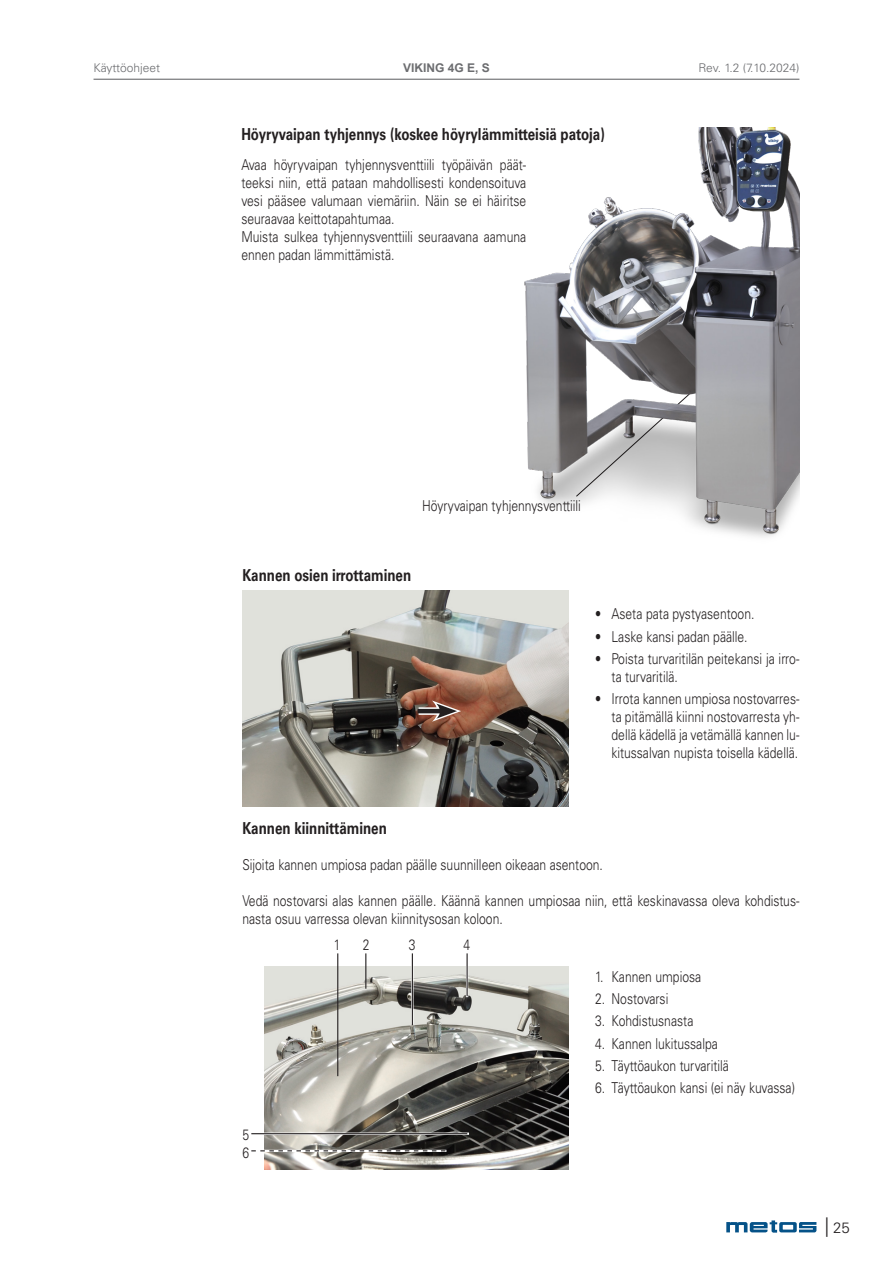
<style>
.page{position:relative;width:893px;height:1263px;background:#fff}
.page>*{position:absolute;margin:0;border:0;box-sizing:border-box;transform-origin:0 0}
.Body_11{font:700 16.5px "Univers LT Std";color:#231f20;scale:.81 1}
.Body_12{font:700 16.5px "Univers LT Std";color:#231f20;scale:.81 1}
.Body{font:300 15px/18px "Univers LT Std";color:#231f20;scale:.81 1}
.Fig__text{font:300 15px "Univers LT Std";color:#231f20;scale:.81 1}
.Body-2{font:300 15px "Univers LT Std";color:#231f20}
.t1{font:300 12px "Univers LT Std";color:#6c6d70}
.t2{font:700 12px "Arial";color:#6c6d70}
.s1{font-size:19.5px}
</style>
<div class="page">
<svg style="left:726px;top:1220px;width:90px;height:13px"></svg>
<hr style="left:94px;top:79px;width:705px;height:1px;background:#6c6d70">
<img style="left:242px;top:590px;width:326px;height:217px">
<svg style="left:419px;top:707px;width:13px;height:8px"></svg>
<hr style="left:417px;top:709px;width:27px;height:4px;background:#231f20">
<svg style="left:432px;top:700px;width:29px;height:22px"></svg>
<img style="left:265px;top:967px;width:303px;height:202px">
<hr style="left:337px;top:953px;width:1px;height:123px;background:#231f20">
<hr style="left:365px;top:953px;width:1px;height:36px;background:#231f20">
<hr style="left:251px;top:1132px;width:218px;height:3px;background:#fff">
<hr style="left:251px;top:1133px;width:216px;height:1px;background:#231f20">
<hr style="left:251px;top:1150px;width:195px;height:2px;background:#fff">
<svg style="left:251px;top:1150px;width:194px;height:1px"></svg>
<hr style="left:411px;top:953px;width:2px;height:71px;background:#fff">
<hr style="left:412px;top:953px;width:1px;height:72px;background:#231f20">
<hr style="left:466px;top:953px;width:2px;height:44px;background:#fff">
<hr style="left:466px;top:953px;width:2px;height:43px;background:#231f20">
<img style="left:524px;top:128px;width:275px;height:409px">
<p class="t1" style="left:94px;top:61px;width:68px">Käyttöohjeet</p>
<p class="t2" style="left:403px;top:60px;width:88px">VIKING 4G E, S</p>
<p class="t1" style="left:698px;top:61px;width:102px">Rev. 1.2 (7.10.2024)</p>
<p class="Body_11" style="left:241px;top:124px;width:450px">Höyryvaipan tyhjennys (koskee höyrylämmitteisiä patoja)</p>
<p class="Body" style="left:241px;top:155px;width:353px;text-align:justify">Avaa höyryvaipan tyhjennysventtiili työpäivän päät&shy;teeksi niin, että pataan mahdollisesti kondensoituva vesi pääsee valumaan viemäriin. Näin se ei häiritse seuraavaa keittotapahtumaa.</p>
<p class="Body" style="left:241px;top:227px;width:353px">Muista sulkea tyhjennysventtiili seuraavana aamuna ennen padan lämmittämistä.</p>
<p class="Fig__text" style="left:422px;top:497px;width:198px">Höyryvaipan tyhjennysventtiili</p>
<p class="Body_12" style="left:242px;top:566px;width:210px">Kannen osien irrottaminen</p>
<p class="Body" style="left:595px;top:605px;width:198px">• Aseta pata pystyasentoon.</p>
<p class="Body" style="left:595px;top:627px;width:190px">• Laske kansi padan päälle.</p>
<p class="Body" style="left:611px;top:649px;width:233px;text-indent:-16px">• Poista turvaritilän peitekansi ja irro&shy;ta turvaritilä.</p>
<p class="Body" style="left:611px;top:690px;width:233px;text-align:justify;text-indent:-16px">• Irrota kannen umpiosa nostovarres&shy;ta pitämällä kiinni nostovarresta yh&shy;dellä kädellä ja vetämällä kannen lu&shy;kitussalvan nupista toisella kädellä.</p>
<p class="Body_12" style="left:242px;top:819px;width:180px">Kannen kiinnittäminen</p>
<p class="Body" style="left:242px;top:856px;width:447px">Sijoita kannen umpiosa padan päälle suunnilleen oikeaan asentoon.</p>
<p class="Body" style="left:242px;top:892px;width:689px">Vedä nostovarsi alas kannen päälle. Käännä kannen umpiosaa niin, että keskinavassa oleva kohdistus&shy;nasta osuu varressa olevan kiinnitysosan koloon.</p>
<p class="Fig__text" style="left:242px;top:1126px;width:10px">5</p>
<p class="Fig__text" style="left:242px;top:1143px;width:10px">6</p>
<p class="Fig__text" style="left:334px;top:935px;width:10px">1</p>
<p class="Fig__text" style="left:363px;top:935px;width:10px">2</p>
<p class="Fig__text" style="left:409px;top:935px;width:10px">3</p>
<p class="Fig__text" style="left:464px;top:935px;width:10px">4</p>
<p class="Body" style="left:595px;top:967px;width:133px">1. Kannen umpiosa</p>
<p class="Body" style="left:595px;top:990px;width:92px">2. Nostovarsi</p>
<p class="Body" style="left:595px;top:1012px;width:123px">3. Kohdistusnasta</p>
<p class="Body" style="left:595px;top:1034px;width:153px">4. Kannen lukitussalpa</p>
<p class="Body" style="left:595px;top:1056px;width:167px">5. Täyttöaukon turvaritilä</p>
<p class="Body" style="left:595px;top:1079px;width:248px">6. Täyttöaukon kansi (ei näy kuvassa)</p>
<p class="Body-2" style="left:825px;top:1219px;width:27px"><span class="s1">|</span> 25</p>
</div>
